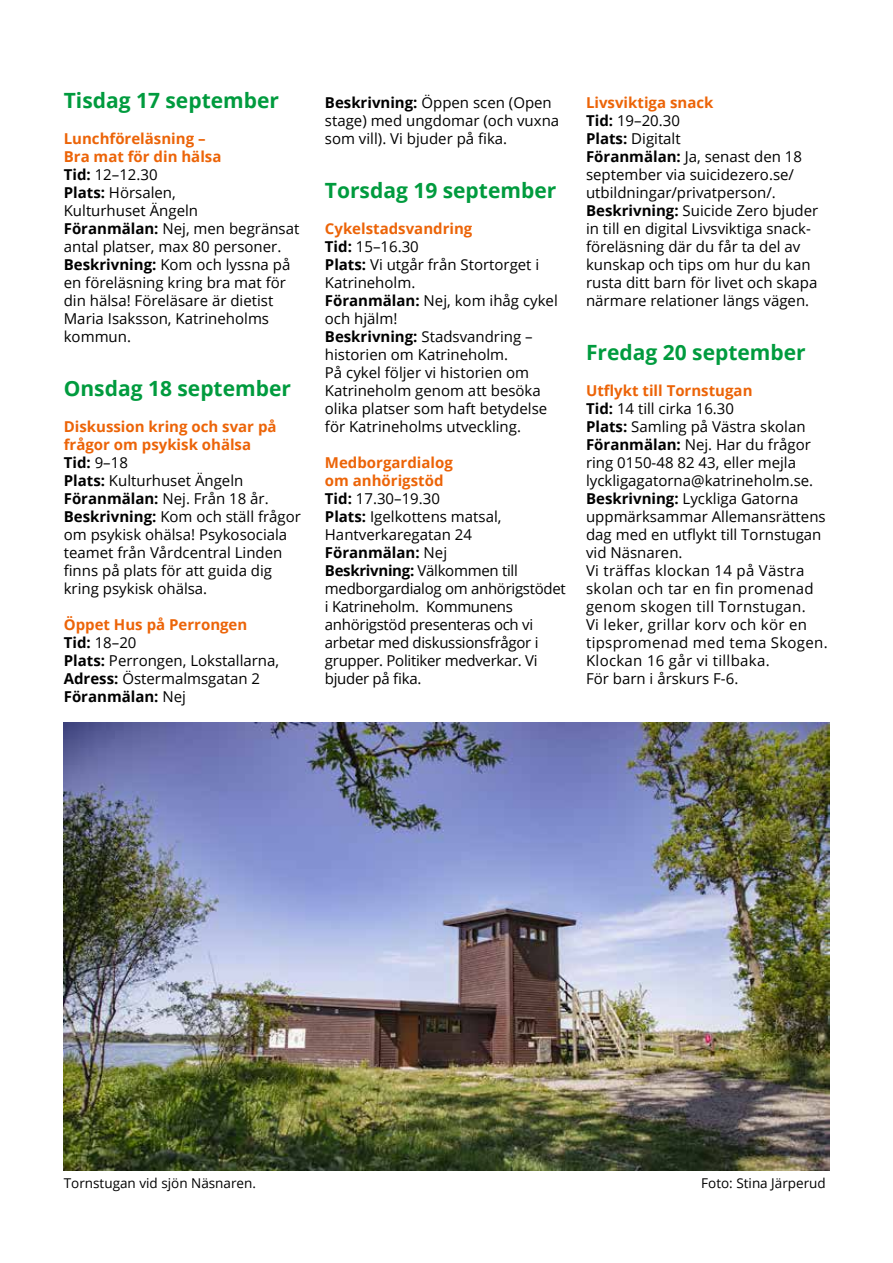
<style>
.page{position:relative;width:893px;height:1263px;background:#fff}
.page>*{position:absolute;margin:0;border:0;box-sizing:border-box;transform-origin:0 0}
.t1{font:700 21px "Open Sans";color:#009b3e}
.t2{font:15px/18px "Open Sans";color:#000}
.t3{font:15px/18px "Open Sans";letter-spacing:-.02em;color:#000}
.t4{font:13.5px "Open Sans";color:#000}
.s1{font-weight:700;color:#ec6408}
.s2{font-weight:700}
</style>
<div class="page">
<img style="left:64px;top:722px;width:765px;height:448px">
<h1 class="t1" style="left:64px;top:86px;width:217px">Tisdag 17 september</h1>
<p class="t2" style="left:64px;top:129px;width:237px"><span class="s1">Lunchföreläsning –<br>Bra mat för din hälsa<br></span><span class="s2">Tid:</span> 12–12.30<br><span class="s2">Plats:</span> Hörsalen,<br>Kulturhuset Ängeln<br><span class="s2">Föranmälan:</span> Nej, men begränsat antal platser, max 80 personer.<br><span class="s2">Beskrivning:</span> Kom och lyssna på en föreläsning kring bra mat för din hälsa! Föreläsare är dietist<br>Maria Isaksson, Katrineholms kommun.</p>
<h1 class="t1" style="left:64px;top:374px;width:229px">Onsdag 18 september</h1>
<p class="t2" style="left:64px;top:417px;width:239px"><span class="s1">Diskussion kring och svar på frågor om psykisk ohälsa<br></span><span class="s2">Tid:</span> 9–18<br><span class="s2">Plats:</span> Kulturhuset Ängeln<br><span class="s2">Föranmälan:</span> Nej. Från 18 år.<br><span class="s2">Beskrivning:</span> Kom och ställ frågor om psykisk ohälsa! Psykosociala teamet från Vårdcentral Linden finns på plats för att guida dig kring psykisk ohälsa.</p>
<p class="t2" style="left:64px;top:615px;width:217px"><span class="s1">Öppet Hus på Perrongen<br></span><span class="s2">Tid:</span> 18–20<br><span class="s2">Plats:</span> Perrongen, Lokstallarna,<br><span class="s2">Adress:</span> Östermalmsgatan 2<br><span class="s2">Föranmälan:</span> Nej</p>
<p class="t2" style="left:325px;top:93px;width:236px"><span class="s2">Beskrivning:</span> Öppen scen (Open stage) med ungdomar (och vuxna som vill). Vi bjuder på fika.</p>
<h1 class="t1" style="left:325px;top:176px;width:233px">Torsdag 19 september</h1>
<p class="t2" style="left:325px;top:219px;width:234px"><span class="s1">Cykelstadsvandring<br></span><span class="s2">Tid:</span> 15–16.30<br><span class="s2">Plats:</span> Vi utgår från Stortorget i<br>Katrineholm.<br><span class="s2">Föranmälan:</span> Nej, kom ihåg cykel och hjälm!<br><span class="s2">Beskrivning:</span> Stadsvandring – historien om Katrineholm.<br>På cykel följer vi historien om<br>Katrineholm genom att besöka olika platser som haft betydelse för Katrineholms utveckling.</p>
<p class="t3" style="left:325px;top:453px;width:242px"><span class="s1">Medborgardialog<br>om anhörigstöd<br></span><span class="s2">Tid:</span> 17.30–19.30<br><span class="s2">Plats:</span> Igelkottens matsal,<br>Hantverkaregatan 24<br><span class="s2">Föranmälan:</span> Nej<br><span class="s2">Beskrivning:</span> Välkommen till medborgardialog om anhörigstödet i Katrineholm. Kommunens anhörigstöd presenteras och vi arbetar med diskussionsfrågor i grupper. Politiker medverkar. Vi bjuder på fika.</p>
<p class="t2" style="left:586px;top:93px;width:234px"><span class="s1">Livsviktiga snack<br></span><span class="s2">Tid:</span> 19–20.30<br><span class="s2">Plats:</span> Digitalt<br><span class="s2">Föranmälan:</span> Ja, senast den 18 september via suicidezero.se/ utbildningar/privatperson/.<br><span class="s2">Beskrivning:</span> Suicide Zero bjuder in till en digital Livsviktiga snack&shy;föreläsning där du får ta del av kunskap och tips om hur du kan rusta ditt barn för livet och skapa närmare relationer längs vägen.</p>
<h1 class="t1" style="left:586px;top:338px;width:221px">Fredag 20 september</h1>
<p class="t2" style="left:586px;top:381px;width:243px"><span class="s1">Utflykt till Tornstugan<br></span><span class="s2">Tid:</span> 14 till cirka 16.30<br><span class="s2">Plats:</span> Samling på Västra skolan<br><span class="s2">Föranmälan:</span> Nej. Har du frågor ring 0150‑48 82 43, eller mejla lyckligagatorna@katrineholm.se.<br><span class="s2">Beskrivning:</span> Lyckliga Gatorna uppmärksammar Allemansrättens dag med en utflykt till Tornstugan vid Näsnaren.<br>Vi träffas klockan 14 på Västra skolan och tar en fin promenad genom skogen till Tornstugan.<br>Vi leker, grillar korv och kör en tipspromenad med tema Skogen.<br>Klockan 16 går vi tillbaka.<br>För barn i årskurs F-6.</p>
<p class="t4" style="left:64px;top:1173px;width:194px">Tornstugan vid sjön Näsnaren.</p>
<p class="t4" style="left:701px;top:1173px;width:126px">Foto: Stina Järperud</p>
</div>
